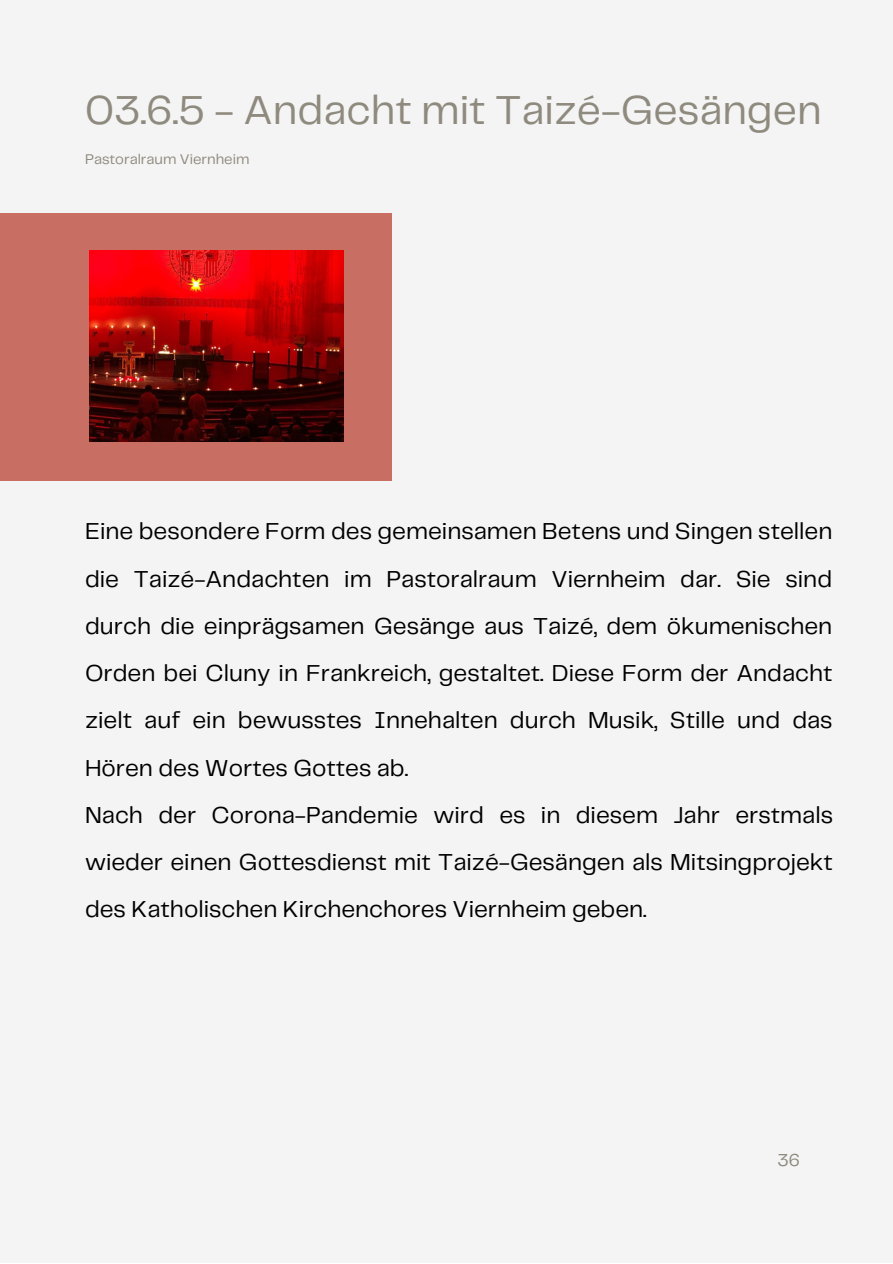
<style>
.page{position:relative;width:893px;height:1264px;background:#fff}
.page>*{position:absolute;margin:0;border:0;box-sizing:border-box;transform-origin:0 0}
.t1{font:42px "Telegraf";color:#8f8a7e}
.t2{font:24px/47.2px "Telegraf";color:#000;text-align:justify}
.t3{font:18px "Telegraf";color:#8f8a7e}
.t4{font:14.55px "Telegraf";color:#8f8a7e}
</style>
<div class="page">
<div style="left:0;top:0;width:892px;height:1262px;background:#f4f4f4"></div>
<div style="left:0;top:213px;width:391px;height:267px;background:#c86e62"></div>
<img style="left:89px;top:250px;width:254px;height:192px">
<p class="t1" style="left:85px;top:92px;width:738px">03.6.5 - Andacht mit Taizé-Gesängen</p>
<p class="t4" style="left:85px;top:153px;width:166px">Pastoralraum Viernheim</p>
<p class="t2" style="left:85px;top:509px;width:749px">Eine besondere Form des gemeinsamen Betens und Singen stellen die Taizé-Andachten im Pastoralraum Viernheim dar. Sie sind durch die einprägsamen Gesänge aus Taizé, dem ökumenischen Orden bei Cluny in Frankreich, gestaltet. Diese Form der Andacht zielt auf ein bewusstes Innehalten durch Musik, Stille und das Hören des Wortes Gottes ab.</p>
<p class="t2" style="left:85px;top:792px;width:749px">Nach der Corona-Pandemie wird es in diesem Jahr erstmals wieder einen Gottesdienst mit Taizé-Gesängen als Mitsingprojekt des Katholischen Kirchenchores Viernheim geben.</p>
<p class="t3" style="left:777px;top:1152px;width:24px">36</p>
</div>
